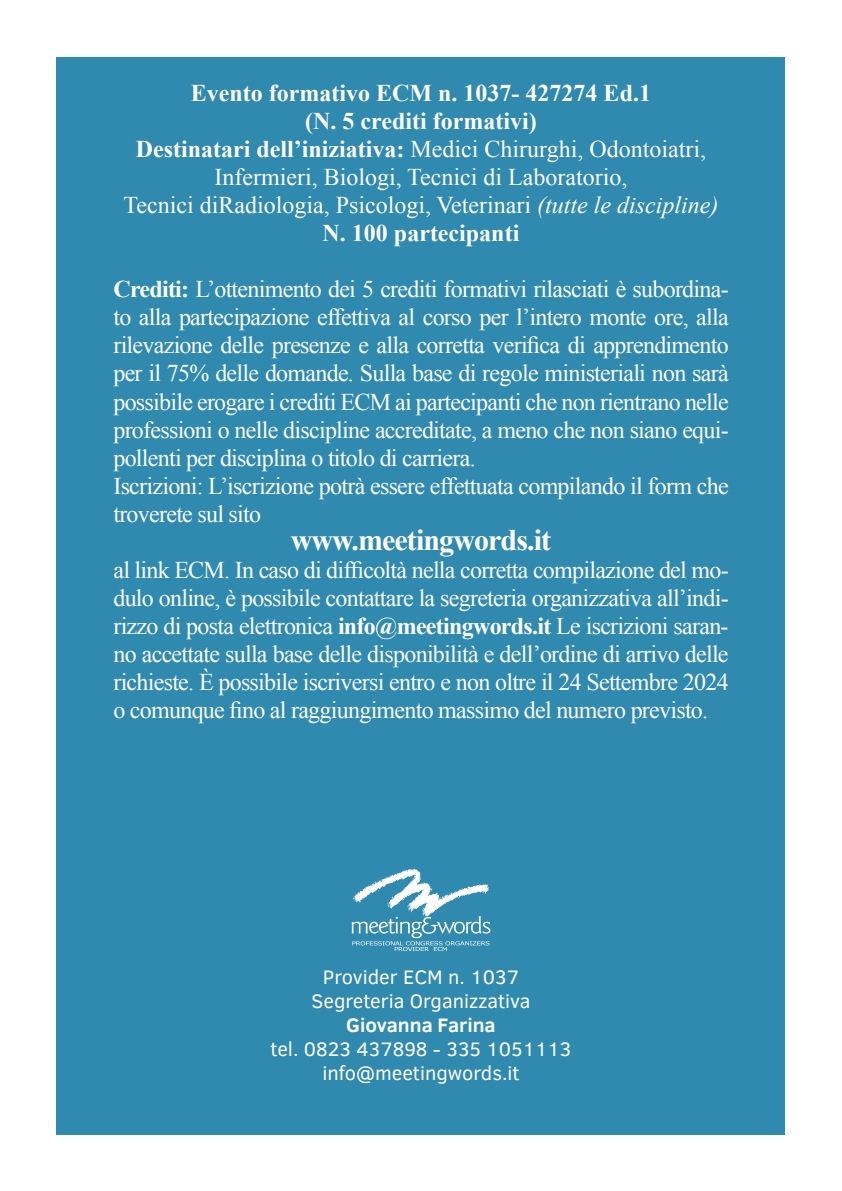
<style>
.page{position:relative;width:842px;height:1191px;background:#fff}
.page>*{position:absolute;margin:0;border:0;box-sizing:border-box;transform-origin:0 0}
.t1{font:700 30px "Times New Roman";letter-spacing:-.03em;color:#fff}
.t2{font:24px/28px "Times New Roman";letter-spacing:-.03em;color:#fff}
.t3{font:24px/28px "Times New Roman";color:#fff;text-align:center}
.t4{font:20px/24px "Clear Sans";color:#fff;text-align:center}
.t5{font:700 20px "Clear Sans";color:#fff}
.s1{font-weight:700}
.s2{font-style:italic}
</style>
<div class="page">
<div style="left:57px;top:57px;width:728px;height:1077px;background:#308ab0"></div>
<svg style="left:352px;top:869px;width:138px;height:82px"></svg>
<p class="t3" style="left:123px;top:79px;width:597px"><span class="s1">Evento formativo ECM n. 1037- 427274 Ed.1<br>(N. 5 crediti formativi)<br>Destinatari dell’iniziativa:</span> Medici Chirurghi, Odontoiatri, Infermieri, Biologi, Tecnici di Laboratorio,<br>Tecnici diRadiologia, Psicologi, Veterinari <span class="s2">(tutte le discipline)<br></span><span class="s1">N. 100 partecipanti</span></p>
<p class="t2" style="left:113px;top:275px;width:617px"><span class="s1">Crediti:</span> L’ottenimento dei 5 crediti formativi rilasciati è subordina&shy;to alla partecipazione effettiva al corso per l’intero monte ore, alla rilevazione delle presenze e alla corretta verifica di apprendimento per il 75% delle domande. Sulla base di regole ministeriali non sarà possibile erogare i crediti ECM ai partecipanti che non rientrano nelle professioni o nelle discipline accreditate, a meno che non siano equi&shy;pollenti per disciplina o titolo di carriera.<br>Iscrizioni: L’iscrizione potrà essere effettuata compilando il form che troverete sul sito</p>
<p class="t1" style="left:291px;top:519px;width:262px">www.meetingwords.it</p>
<p class="t2" style="left:113px;top:555px;width:617px;text-align:justify">al link ECM. In caso di difficoltà nella corretta compilazione del mo&shy;dulo online, è possibile contattare la segreteria organizzativa all’indi&shy;rizzo di posta elettronica <span class="s1">info@meetingwords.it</span> Le iscrizioni saran&shy;no accettate sulla base delle disponibilità e dell’ordine di arrivo delle richieste. È possibile iscriversi entro e non oltre il 24 Settembre 2024 o comunque fino al raggiungimento massimo del numero previsto.</p>
<p class="t4" style="left:311px;top:965px;width:221px">Provider ECM n. 1037<br>Segreteria Organizzativa</p>
<p class="t5" style="left:346px;top:1010px;width:151px">Giovanna Farina</p>
<p class="t4" style="left:270px;top:1037px;width:303px">tel. 0823 437898 - 335 1051113 info@meetingwords.it</p>
</div>
